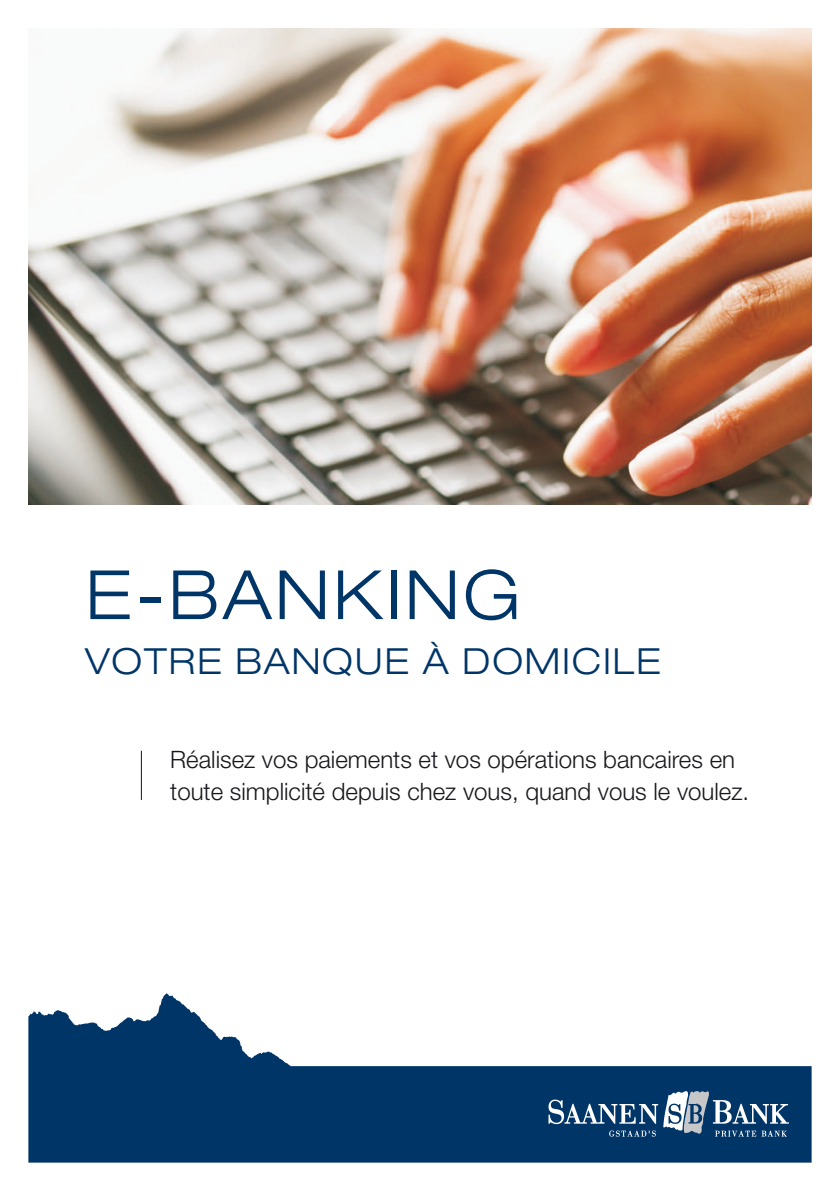
<style>
.page{position:relative;width:840px;height:1191px;background:#fff}
.page>*{position:absolute;margin:0;border:0;box-sizing:border-box;transform-origin:0 0}
.t1{font:300 expanded 68px "Helvetica Neue LT Std";letter-spacing:.05em;color:#003568}
.t2{font:300 expanded 36px "Helvetica Neue LT Std";letter-spacing:.05em;color:#003568}
.t3{font:300 24px/32px "Helvetica Neue LT Std";color:#1a171c}
</style>
<div class="page">
<svg style="left:28px;top:993px;width:783px;height:169px;fill:#003568"></svg>
<svg style="left:608px;top:1130px;width:47px;height:6px"></svg>
<svg style="left:548px;top:1099px;width:109px;height:25px"></svg>
<svg style="left:663px;top:1090px;width:125px;height:46px"></svg>
<img style="left:28px;top:28px;width:783px;height:476px">
<hr style="left:141px;top:750px;width:1px;height:50px;background:#1a171c">
<h1 class="t1" style="left:85px;top:554px;width:437px">E-BANKING</h1>
<h2 class="t2" style="left:85px;top:639px;width:576px">VOTRE BANQUE À DOMICILE</h2>
<p class="t3" style="left:170px;top:743px;width:580px">Réalisez vos paiements et vos opérations bancaires en toute simplicité depuis chez vous, quand vous le voulez.</p>
</div>
